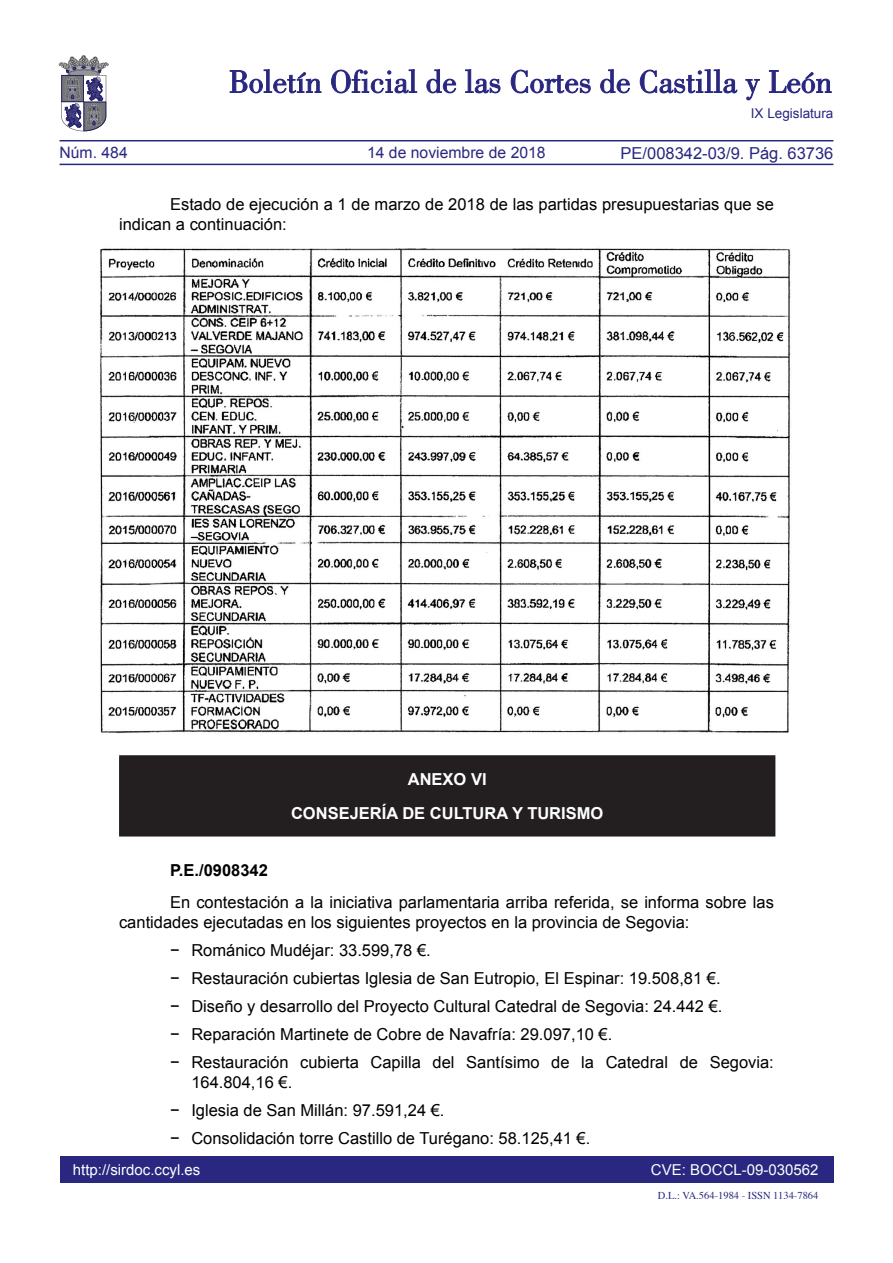
<style>
.page{position:relative;width:893px;height:1263px;background:#fff}
.page>*{position:absolute;margin:0;border:0;box-sizing:border-box;transform-origin:0 0}
.SANGRIA_1{font:16.5px/19.5px "Arial";color:#000}
.TEXTO_NORMAL{font:16.5px/19.8px "Arial";color:#000}
.texto_blanco{font:700 16.5px "Arial";color:#fff}
.t1{font:16.5px "Arial";color:#292780}
.TEXTO_NORMAL-2{font:700 16.5px "Arial";color:#000}
.t2{font:15.75px "Arial";color:#292780}
.t3{font:15px "Arial";color:#fff}
.t4{font:13.5px "Arial";color:#292780}
.t5{font:10.5px "Times";color:#292780}
</style>
<div class="page">
<div style="left:60px;top:1157px;width:773px;height:26px;background:#292780"></div>
<hr style="left:60px;top:164px;width:773px;height:1px;background:#292780">
<hr style="left:60px;top:140px;width:773px;height:1px;background:#292780">
<svg style="left:230px;top:69px;width:91px;height:24px"></svg>
<svg style="left:331px;top:69px;width:86px;height:24px"></svg>
<svg style="left:426px;top:69px;width:30px;height:24px"></svg>
<svg style="left:465px;top:69px;width:35px;height:24px"></svg>
<svg style="left:511px;top:70px;width:80px;height:23px"></svg>
<svg style="left:600px;top:69px;width:30px;height:24px"></svg>
<svg style="left:640px;top:69px;width:97px;height:24px"></svg>
<svg style="left:745px;top:79px;width:15px;height:21px"></svg>
<svg style="left:769px;top:70px;width:62px;height:23px"></svg>
<svg style="left:59px;top:55px;width:49px;height:76px"></svg>
<img style="left:99px;top:248px;width:692px;height:486px">
<div style="left:120px;top:756px;width:655px;height:80px;background:#231f20"></div>
<hr style="left:119px;top:755px;width:656px;height:2px;background:#231f20">
<hr style="left:119px;top:757px;width:2px;height:78px;background:#231f20">
<hr style="left:119px;top:835px;width:656px;height:1px;background:#231f20">
<p class="t4" style="left:751px;top:105px;width:84px">IX Legislatura</p>
<p class="t1" style="left:621px;top:142px;width:214px">PE/008342-03/9. Pág. 63736</p>
<p class="TEXTO_NORMAL" style="left:119px;top:194px;width:656px;text-indent:51px">Estado de ejecución a 1 de marzo de 2018 de las partidas presupuestarias que se indican a continuación:</p>
<p class="t2" style="left:60px;top:142px;width:70px">Núm. 484</p>
<p class="t2" style="left:367px;top:142px;width:180px">14 de noviembre de 2018</p>
<p class="texto_blanco" style="left:408px;top:768px;width:80px">ANEXO VI</p>
<p class="texto_blanco" style="left:291px;top:802px;width:314px">CONSEJERÍA DE CULTURA Y TURISMO</p>
<p class="TEXTO_NORMAL-2" style="left:170px;top:859px;width:99px">P.E./0908342</p>
<p class="TEXTO_NORMAL" style="left:119px;top:893px;width:656px;text-indent:51px">En contestación a la iniciativa parlamentaria arriba referida, se informa sobre las cantidades ejecutadas en los siguientes proyectos en la provincia de Segovia:</p>
<p class="SANGRIA_1" style="left:170px;top:941px;width:262px">− Románico Mudéjar: 33.599,78 €.</p>
<p class="SANGRIA_1" style="left:170px;top:969px;width:552px">− Restauración cubiertas Iglesia de San Eutropio, El Espinar: 19.508,81 €.</p>
<p class="SANGRIA_1" style="left:170px;top:997px;width:554px">− Diseño y desarrollo del Proyecto Cultural Catedral de Segovia: 24.442 €.</p>
<p class="SANGRIA_1" style="left:170px;top:1025px;width:444px">− Reparación Martinete de Cobre de Navafría: 29.097,10 €.</p>
<p class="SANGRIA_1" style="left:191px;top:1053px;width:584px;text-indent:-21px">− Restauración cubierta Capilla del Santísimo de la Catedral de Segovia:<br>164.804,16 €.</p>
<p class="SANGRIA_1" style="left:170px;top:1100px;width:276px">− Iglesia de San Millán: 97.591,24 €.</p>
<p class="SANGRIA_1" style="left:170px;top:1128px;width:422px">− Consolidación torre Castillo de Turégano: 58.125,41 €.</p>
<p class="t3" style="left:73px;top:1159px;width:129px">http://sirdoc.ccyl.es</p>
<p class="t3" style="left:651px;top:1159px;width:169px">CVE: BOCCL-09-030562</p>
<p class="t5" style="left:658px;top:1185px;width:162px">D.L.: VA.564-1984 - ISSN 1134-7864</p>
</div>
